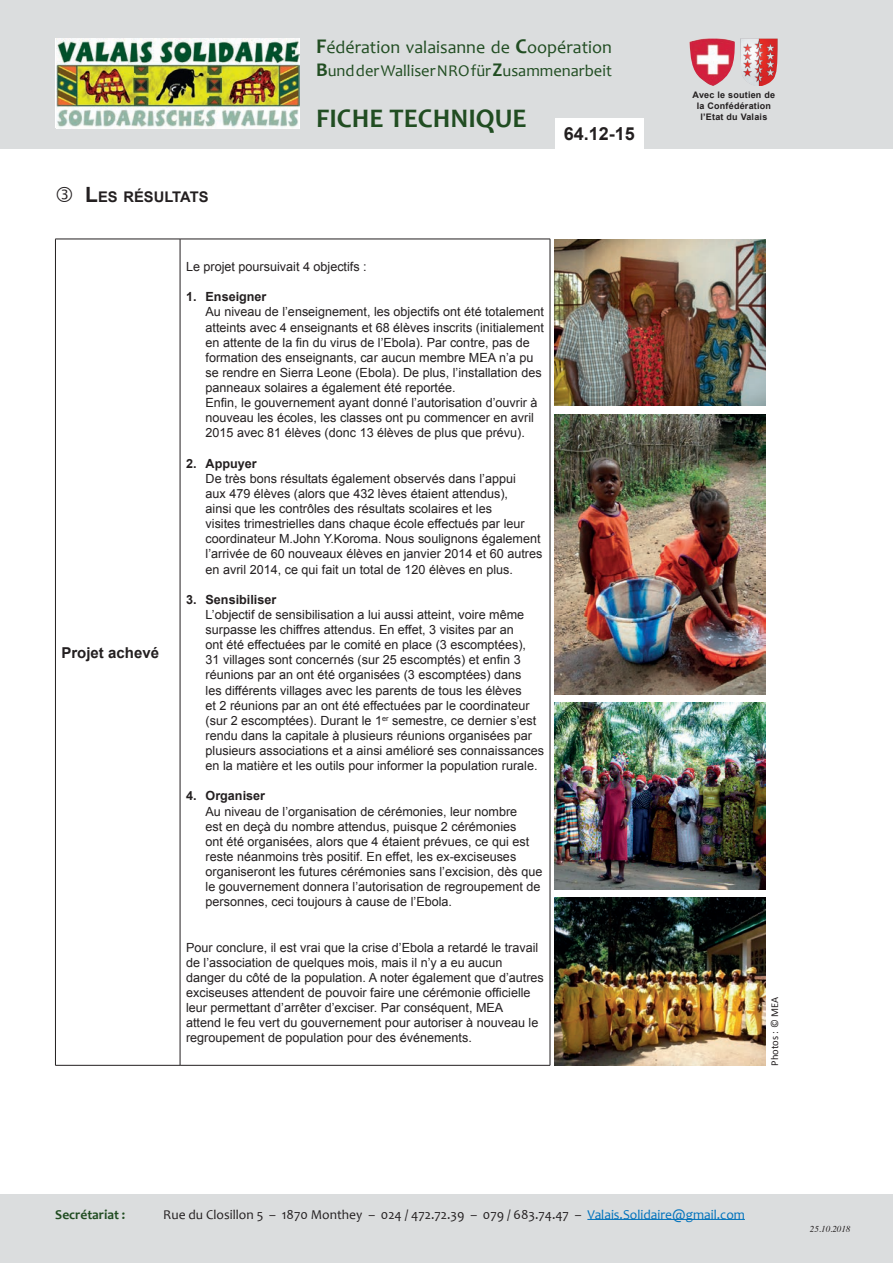
<style>
.page{position:relative;width:893px;height:1263px;background:#fff}
.page>*{position:absolute;margin:0;border:0;box-sizing:border-box;transform-origin:0 0}
.t1{font:700 27px "Candara";color:#214d22}
.t2{font:18px "Candara";color:#214d22}
.t3{font:700 18px "Arial";color:#231f20}
.t4{font:16.5px "Candara";color:#214d22}
.t5{font:700 15px "Arial";color:#231f20}
.t6{font:700 14.7px "Arial";color:#231f20}
.t7{font:13.5px "Candara";color:#231f20}
.t8{font:700 13.5px "Candara";color:#214d22}
.t9{font:12.6px/15.1px "Arial";color:#231f20}
.t10{font:700 12.6px "Arial";color:#231f20}
.t11{font:10.5px "Calibri";color:#231f20}
.t12{font:700 9px/10.8px "Arial";letter-spacing:.025em;color:#231f20;text-align:center}
.t13{font:italic 9px "Times";color:#231f20}
.s1{font-size:21px}
.s2{font-weight:700;font-size:21px}
.s3{font-weight:700;font-size:19.5px}
.s4{color:#0072bc}
</style>
<div class="page">
<div style="left:0;top:0;width:893px;height:149px;background:#dbddde"></div>
<img style="left:57px;top:39px;width:243px;height:89px">
<img style="left:690px;top:39px;width:45px;height:47px">
<img style="left:740px;top:39px;width:38px;height:47px">
<hr style="left:55px;top:239px;width:125px;height:1px;background:#231f20">
<hr style="left:55px;top:239px;width:1px;height:826px;background:#231f20">
<hr style="left:180px;top:239px;width:370px;height:1px;background:#231f20">
<hr style="left:180px;top:239px;width:1px;height:826px;background:#231f20">
<hr style="left:550px;top:239px;width:1px;height:826px;background:#231f20">
<hr style="left:55px;top:1065px;width:125px;height:1px;background:#231f20">
<hr style="left:180px;top:1065px;width:370px;height:1px;background:#231f20">
<div style="left:0;top:1195px;width:893px;height:68px;background:#dbddde"></div>
<img style="left:555px;top:239px;width:210px;height:167px">
<img style="left:555px;top:414px;width:210px;height:280px">
<img style="left:555px;top:702px;width:210px;height:187px">
<img style="left:555px;top:897px;width:210px;height:168px">
<hr style="left:587px;top:1219px;width:158px;height:1px;background:#0072bc">
<div style="left:555px;top:118px;width:88px;height:31px;background:#fff"></div>
<p class="t6" style="left:85px;top:187px;width:125px"><span class="s1">L</span>ES RÉSULTATS</p>
<h2 class="t2" style="left:316px;top:36px;width:297px"><span class="s2">F</span>édération valaisanne de <span class="s2">C</span>oopération</h2>
<h3 class="t4" style="left:316px;top:60px;width:297px"><span class="s3">B</span>und der Walliser NRO für <span class="s3">Z</span>usammenarbeit</h3>
<h1 class="t1" style="left:316px;top:101px;width:212px">FICHE TECHNIQUE</h1>
<h2 class="t3" style="left:564px;top:122px;width:73px">64.12-15</h2>
<p class="t5" style="left:61px;top:642px;width:99px">Projet achevé</p>
<p class="t9" style="left:186px;top:259px;width:182px">Le projet poursuivait 4 objectifs :</p>
<p class="t10" style="left:186px;top:288px;width:82px">1. Enseigner</p>
<p class="t9" style="left:206px;top:305px;width:340px">Au niveau de l’enseignement, les objectifs ont été totalement atteints avec 4 enseignants et 68 élèves inscrits (initialement en attente de la fin du virus de l’Ebola). Par contre, pas de formation des enseignants, car aucun membre MEA n’a pu se rendre en Sierra Leone (Ebola). De plus, l’installation des panneaux solaires a également été reportée.<br>Enfin, le gouvernement ayant donné l’autorisation d’ouvrir à nouveau les écoles, les classes ont pu commencer en avril 2015 avec 81 élèves (donc 13 élèves de plus que prévu).</p>
<p class="t10" style="left:186px;top:455px;width:72px">2. Appuyer</p>
<p class="t9" style="left:206px;top:471px;width:338px">De très bons résultats également observés dans l’appui<br>aux 479 élèves (alors que 432 lèves étaient attendus),<br>ainsi que les contrôles des résultats scolaires et les<br>visites trimestrielles dans chaque école effectués par leur coordinateur M.John Y.Koroma. Nous soulignons également l’arrivée de 60 nouveaux élèves en janvier 2014 et 60 autres en avril 2014, ce qui fait un total de 120 élèves en plus.</p>
<p class="t10" style="left:186px;top:591px;width:92px">3. Sensibiliser</p>
<p class="t9" style="left:206px;top:607px;width:340px">L’objectif de sensibilisation a lui aussi atteint, voire même surpasse les chiffres attendus. En effet, 3 visites par an<br>ont été effectuées par le comité en place (3 escomptées),<br>31 villages sont concernés (sur 25 escomptés) et enfin 3 réunions par an ont été organisées (3 escomptées) dans<br>les différents villages avec les parents de tous les élèves<br>et 2 réunions par an ont été effectuées par le coordinateur (sur 2 escomptées). Durant le 1<sup>er</sup> semestre, ce dernier s’est rendu dans la capitale à plusieurs réunions organisées par plusieurs associations et a ainsi amélioré ses connaissances en la matière et les outils pour informer la population rurale.</p>
<p class="t10" style="left:186px;top:787px;width:81px">4. Organiser</p>
<p class="t9" style="left:206px;top:804px;width:338px">Au niveau de l’organisation de cérémonies, leur nombre<br>est en deçà du nombre attendus, puisque 2 cérémonies<br>ont été organisées, alors que 4 étaient prévues, ce qui est reste néanmoins très positif. En effet, les ex-exciseuses organiseront les futures cérémonies sans l’excision, dès que le gouvernement donnera l’autorisation de regroupement de personnes, ceci toujours à cause de l’Ebola.</p>
<p class="t9" style="left:186px;top:940px;width:359px">Pour conclure, il est vrai que la crise d’Ebola a retardé le travail de l’association de quelques mois, mais il n’y a eu aucun danger du côté de la population. A noter également que d’autres exciseuses attendent de pouvoir faire une cérémonie officielle leur permettant d’arrêter d’exciser. Par conséquent, MEA<br>attend le feu vert du gouvernement pour autoriser à nouveau le regroupement de population pour des événements.</p>
<p class="t12" style="left:693px;top:90px;width:84px">Avec le soutien de la Confédération l’Etat du Valais</p>
<p class="t11" style="left:768px;top:1065px;width:70px;rotate:-90deg">Photos : © MEA</p>
<p class="t8" style="left:55px;top:1206px;width:72px">Secrétariat :</p>
<p class="t7" style="left:163px;top:1206px;width:583px">Rue du Closillon 5 – 1870 Monthey – 024 / 472.72.39 – 079 / 683.74.47 – <span class="s4">Valais.Solidaire@gmail.com</span></p>
<p class="t13" style="left:810px;top:1221px;width:42px">25.10.2018</p>
</div>
